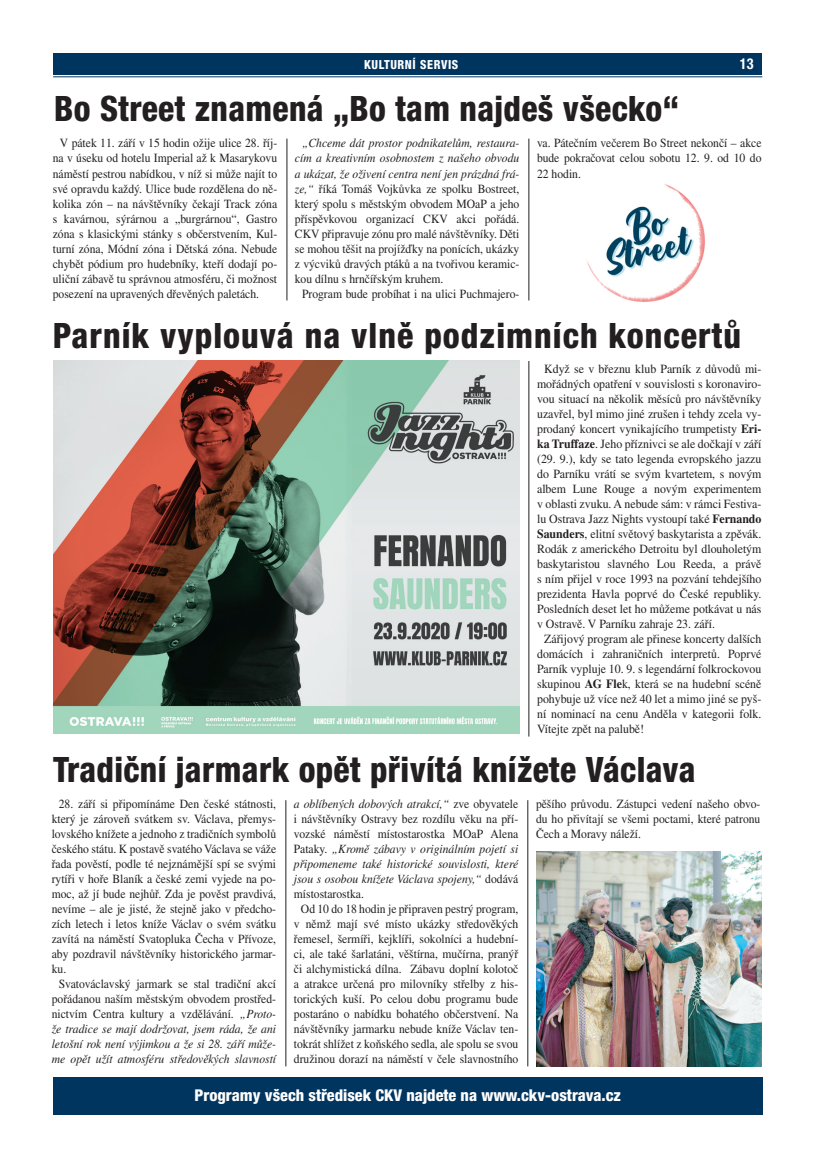
<style>
.page{position:relative;width:815px;height:1170px;background:#fff}
.page>*{position:absolute;margin:0;border:0;box-sizing:border-box;transform-origin:0 0}
.titulek{font:800 condensed 35px "Helvetica Neue LT Pro";letter-spacing:.01em;color:#231f20;scale:.96 1}
.titulek-2{font:800 condensed 35px "Helvetica Neue LT Pro";letter-spacing:.03em;color:#231f20}
.mezititulek_new_odsa{font:800 condensed 16.25px "Helvetica Neue LT Pro";color:#fff}
.t1{font:700 condensed 15px "Helvetica Neue LT Pro";color:#fff;scale:.95 1}
.t2{font:12.5px/15px "Times CE";color:#231f20;text-align:justify;scale:.93 1}
.t3{font:12.5px/15px "Times CE";color:#231f20;text-align:justify;scale:.95 1}
.t4{font:italic 12.5px/15px "Times CE";color:#231f20;text-align:center;scale:.93 1}
.t5{font:800 condensed 12.5px "Helvetica Neue LT Pro";letter-spacing:.05em;color:#fff;scale:.95 1}
.s1{font-style:italic}
.s2{font-weight:700}
.s3{font-style:normal}
</style>
<div class="page">
<div style="left:53px;top:53px;width:709px;height:21px;background:#003560"></div>
<hr style="left:53px;top:76px;width:709px;height:1px;background:#003560">
<div style="left:53px;top:1076px;width:709px;height:38px;background:#003560"></div>
<hr style="left:529px;top:139px;width:1px;height:161px;background:#231f20">
<hr style="left:287px;top:139px;width:1px;height:161px;background:#231f20">
<img style="left:587px;top:184px;width:118px;height:118px">
<img style="left:54px;top:361px;width:466px;height:372px">
<hr style="left:529px;top:361px;width:1px;height:375px;background:#231f20">
<hr style="left:527px;top:800px;width:1px;height:266px;background:#231f20">
<hr style="left:286px;top:800px;width:1px;height:266px;background:#231f20">
<img style="left:536px;top:851px;width:226px;height:215px">
<p class="t5" style="left:364px;top:57px;width:101px">KULTURNÍ SERVIS</p>
<p class="t1" style="left:740px;top:55px;width:16px">13</p>
<p class="titulek" style="left:54px;top:87px;width:652px">Bo Street znamená „Bo tam najdeš všecko“</p>
<p class="t2" style="left:53px;top:136px;width:243px;text-indent:7px">V pátek 11. září v 15 hodin ožije ulice 28. říj&shy;na v úseku od hotelu Imperial až k Masarykovu náměstí pestrou nabídkou, v níž si může najít to své opravdu každý. Ulice bude rozdělena do ně&shy;kolika zón – na návštěvníky čekají Track zóna s kavárnou, sýrárnou a „burgrárnou“, Gastro zóna s klasickými stánky s občerstvením, Kul&shy;turní zóna, Módní zóna i Dětská zóna. Nebude chybět pódium pro hudebníky, kteří dodají po&shy;uliční zábavě tu správnou atmosféru, či možnost posezení na upravených dřevěných paletách.</p>
<p class="t2" style="left:295px;top:136px;width:243px;text-indent:7px"><span class="s1">„Chceme dát prostor podnikatelům, restaura&shy;cím a kreativním osobnostem z našeho obvodu a ukázat, že oživení centra není jen prázdná frá&shy;ze,“</span> říká Tomáš Vojkůvka ze spolku Bostreet, který spolu s městským obvodem MOaP a jeho příspěvkovou organizací CKV akci pořádá.<br>CKV připravuje zónu pro malé návštěvníky. Děti se mohou těšit na projížďky na ponících, ukázky z výcviků dravých ptáků a na tvořivou keramic&shy;kou dílnu s hrnčířským kruhem.</p>
<p class="t2" style="left:302px;top:286px;width:235px">Program bude probíhat i na ulici Puchmajero-</p>
<p class="t2" style="left:537px;top:136px;width:243px">va. Pátečním večerem Bo Street nekončí – akce bude pokračovat celou sobotu 12. 9. od 10 do 22 hodin.</p>
<p class="titulek-2" style="left:53px;top:313px;width:690px">Parník vyplouvá na vlně podzimních koncertů</p>
<p class="t3" style="left:537px;top:361px;width:238px;text-indent:7px">Když se v březnu klub Parník z důvodů mi&shy;mořádných opatření v souvislosti s koronaviro&shy;vou situací na několik měsíců pro návštěvníky uzavřel, byl mimo jiné zrušen i tehdy zcela vy&shy;prodaný koncert vynikajícího trumpetisty <span class="s2">Eri&shy;ka Truffaze</span>. Jeho příznivci se ale dočkají v září (29. 9.), kdy se tato legenda evropského jazzu do Parníku vrátí se svým kvartetem, s novým albem Lune Rouge a novým experimentem v oblasti zvuku. A nebude sám: v rámci Festiva&shy;lu Ostrava Jazz Nights vystoupí také <span class="s2">Fernando Saunders</span>, elitní světový baskytarista a zpěvák.<br>Rodák z amerického Detroitu byl dlouholetým baskytaristou slavného Lou Reeda, a právě s ním přijel v roce 1993 na pozvání tehdejšího prezidenta Havla poprvé do České republiky.<br>Posledních deset let ho můžeme potkávat u nás v Ostravě. V Parníku zahraje 23. září.</p>
<p class="t3" style="left:537px;top:631px;width:238px;text-indent:7px">Zářijový program ale přinese koncerty dalších domácích i zahraničních interpretů. Poprvé Parník vypluje 10. 9. s legendární folkrockovou skupinou <span class="s2">AG Fle</span>k, která se na hudební scéně pohybuje už více než 40 let a mimo jiné se pyš&shy;ní nominací na cenu Anděla v kategorii folk.<br>Vítejte zpět na palubě!</p>
<p class="titulek" style="left:53px;top:748px;width:671px">Tradiční jarmark opět přivítá knížete Václava</p>
<p class="t2" style="left:52px;top:796px;width:243px;text-indent:7px">28. září si připomínáme Den české státnosti, který je zároveň svátkem sv. Václava, přemys&shy;lovského knížete a jednoho z tradičních symbolů českého státu. K postavě svatého Václava se váže řada pověstí, podle té nejznámější spí se svými rytíři v hoře Blaník a české zemi vyjede na po&shy;moc, až jí bude nejhůř. Zda je pověst pravdivá, nevíme – ale je jisté, že stejně jako v předcho&shy;zích letech i letos kníže Václav o svém svátku zavítá na náměstí Svatopluka Čecha v Přívoze, aby pozdravil návštěvníky historického jarmar&shy;ku.</p>
<p class="t4" style="left:52px;top:976px;width:243px"><span class="s3">Svatováclavský jarmark se stal tradiční akcí pořádanou naším městským obvodem prostřed&shy;nictvím Centra kultury a vzdělávání.</span> „Proto&shy;že tradice se mají dodržovat, jsem ráda, že ani letošní rok není výjimkou a že si 28. září může&shy;me opět užít atmosféru středověkých slavností</p>
<p class="t4" style="left:294px;top:796px;width:243px;text-align:justify">a oblíbených dobových atrakcí,“ <span class="s3">zve obyvatele i návštěvníky Ostravy bez rozdílu věku na pří&shy;vozské náměstí místostarostka MOaP Alena Pataky.</span> „Kromě zábavy v originálním pojetí si připomeneme také historické souvislosti, které jsou s osobou knížete Václava spojeny,“ <span class="s3">dodává místostarostka.</span></p>
<p class="t2" style="left:294px;top:901px;width:243px;text-align:center">Od 10 do 18 hodin je připraven pestrý program, v němž mají své místo ukázky středověkých řemesel, šermíři, kejklíři, sokolníci a hudební&shy;ci, ale také šarlatáni, věštírna, mučírna, pranýř či alchymistická dílna. Zábavu doplní kolotoč a atrakce určená pro milovníky střelby z his&shy;torických kuší. Po celou dobu programu bude postaráno o nabídku bohatého občerstvení. Na návštěvníky jarmarku nebude kníže Václav ten&shy;tokrát shlížet z koňského sedla, ale spolu se svou družinou dorazí na náměstí v čele slavnostního</p>
<p class="t2" style="left:536px;top:796px;width:243px">pěšího průvodu. Zástupci vedení našeho obvo&shy;du ho přivítají se všemi poctami, které patronu Čech a Moravy náleží.</p>
<p class="mezititulek_new_odsa" style="left:195px;top:1085px;width:428px">Programy všech středisek CKV najdete na www.ckv-ostrava.cz</p>
</div>
